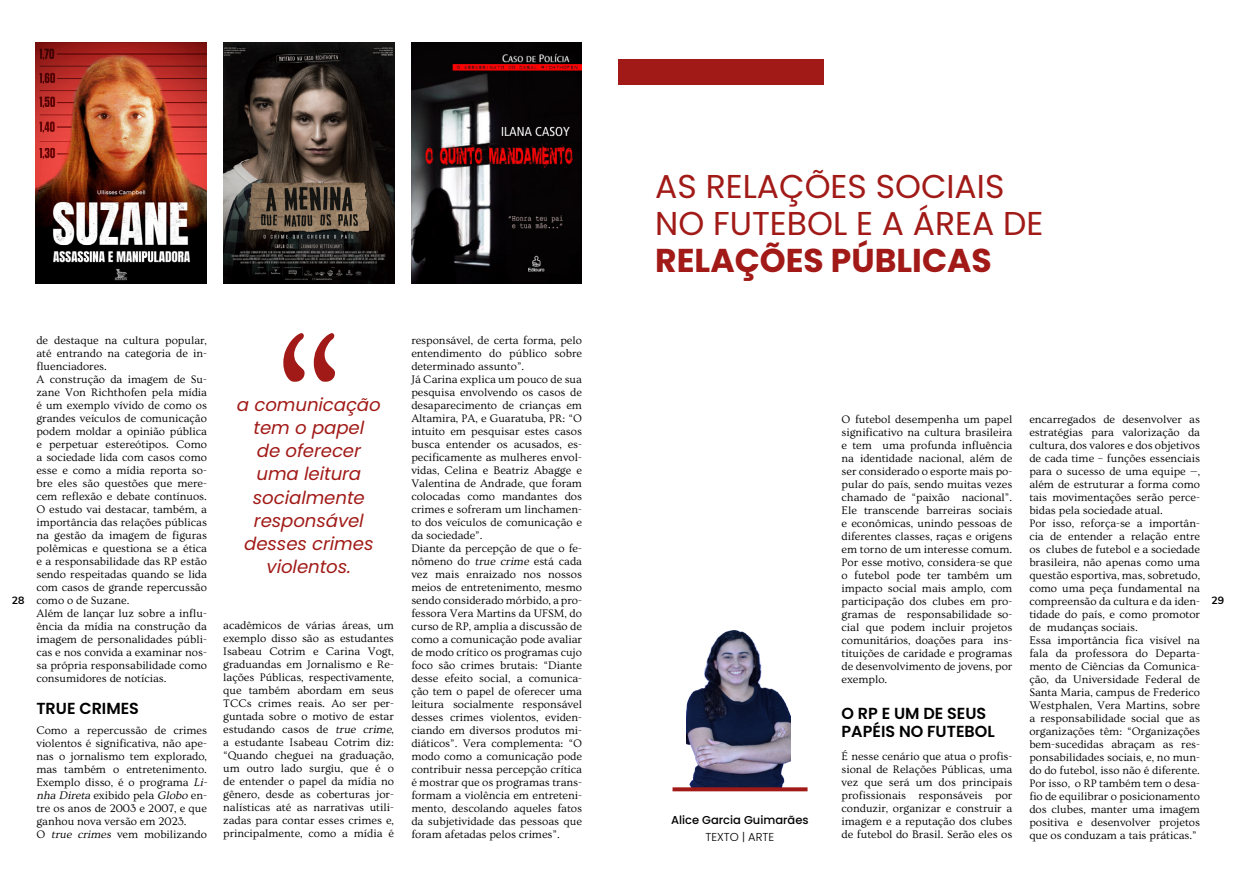
<style>
.page{position:relative;width:1236px;height:879px;background:#fff}
.page>*{position:absolute;margin:0;border:0;box-sizing:border-box;transform-origin:0 0}
.t1{font:215px "Ovo";color:#a11a17}
.t2{font:33px "Poppins";color:#a11a17}
.t3{font:700 33px "Poppins";color:#a11a17}
.t4{font:italic 18px/23px "Poppins";color:#a11a17;text-align:center}
.t5{font:600 16px "Poppins";color:#000}
.t6{font:11.5px/13px "Ovo";color:#000;text-align:justify}
.t7{font:500 11.5px "Poppins";color:#000}
.t8{font:300 11.5px "Poppins";color:#000}
.t9{font:700 10.5px "Muli";color:#000}
.s1{font-style:italic}
</style>
<div class="page">
<img style="left:36px;top:43px;width:170px;height:240px">
<img style="left:223px;top:43px;width:172px;height:240px">
<img style="left:411px;top:43px;width:170px;height:240px">
<div style="left:618px;top:59px;width:206px;height:26px;background:#a11a17"></div>
<img style="left:687px;top:630px;width:103px;height:157px">
<svg style="left:672px;top:787px;width:135px;height:4px"></svg>
<p class="t2" style="left:655px;top:167px;width:351px">AS RELAÇÕES SOCIAIS</p>
<p class="t2" style="left:655px;top:204px;width:390px">NO FUTEBOL E A ÁREA DE</p>
<p class="t3" style="left:655px;top:241px;width:338px">RELAÇÕES PÚBLICAS</p>
<p class="t1" style="left:265px;top:293px;width:88px">“</p>
<p class="t6" style="left:411px;top:334px;width:172px">responsável, de certa forma, pelo entendimento do público sobre determinado assunto”.</p>
<p class="t6" style="left:411px;top:373px;width:172px">Já Carina explica um pouco de sua pesquisa envolvendo os casos de desaparecimento de crianças em Altamira, PA, e Guaratuba, PR: “O intuito em pesquisar estes casos busca entender os acusados, es&shy;pecificamente as mulheres envol&shy;vidas, Celina e Beatriz Abagge e Valentina de Andrade, que foram colocadas como mandantes dos crimes e sofreram um linchamen&shy;to dos veículos de comunicação e da sociedade”.</p>
<p class="t6" style="left:411px;top:542px;width:172px">Diante da percepção de que o fe&shy;nômeno do <span class="s1">true crime</span> está cada vez mais enraizado nos nossos meios de entretenimento, mesmo sendo considerado mórbido, a pro&shy;fessora Vera Martins da UFSM, do curso de RP, amplia a discussão de como a comunicação pode avaliar de modo crítico os programas cujo foco são crimes brutais: “Diante desse efeito social, a comunica&shy;ção tem o papel de oferecer uma leitura socialmente responsável desses crimes violentos, eviden&shy;ciando em diversos produtos mi&shy;diáticos”. Vera complementa: “O modo como a comunicação pode contribuir nessa percepção crítica é mostrar que os programas trans&shy;formam a violência em entreteni&shy;mento, descolando aqueles fatos da subjetividade das pessoas que foram afetadas pelos crimes”.</p>
<p class="t6" style="left:36px;top:334px;width:172px">de destaque na cultura popular, até entrando na categoria de in&shy;fluenciadores.</p>
<p class="t6" style="left:36px;top:373px;width:172px">A construção da imagem de Su&shy;zane Von Richthofen pela mídia é um exemplo vívido de como os grandes veículos de comunicação podem moldar a opinião pública e perpetuar estereótipos. Como a sociedade lida com casos como esse e como a mídia reporta so&shy;bre eles são questões que mere&shy;cem reflexão e debate contínuos.<br>O estudo vai destacar, também, a importância das relações públicas na gestão da imagem de figuras polêmicas e questiona se a ética e a responsabilidade das RP estão sendo respeitadas quando se lida com casos de grande repercussão como o de Suzane.</p>
<p class="t6" style="left:36px;top:607px;width:172px">Além de lançar luz sobre a influ&shy;ência da mídia na construção da imagem de personalidades públi&shy;cas e nos convida a examinar nos&shy;sa própria responsabilidade como consumidores de notícias.</p>
<p class="t5" style="left:36px;top:699px;width:104px">TRUE CRIMES</p>
<p class="t6" style="left:36px;top:724px;width:175px;text-align:left">Como a repercussão de crimes violentos é significativa, não ape&shy;nas o jornalismo tem explorado, mas também o entretenimento.<br>Exemplo disso, é o programa <span class="s1">Li&shy;nha Direta</span> exibido pela <span class="s1">Globo</span> en&shy;tre os anos de 2003 e 2007, e que ganhou nova versão em 2023.</p>
<p class="t6" style="left:36px;top:828px;width:172px">O <span class="s1">true crimes</span> vem mobilizando</p>
<p class="t4" style="left:237px;top:394px;width:146px">a comunicação tem o papel<br>de oferecer uma leitura socialmente responsável desses crimes violentos.</p>
<p class="t6" style="left:842px;top:413px;width:172px">O futebol desempenha um papel significativo na cultura brasileira e tem uma profunda influência na identidade nacional, além de ser considerado o esporte mais po&shy;pular do país, sendo muitas vezes chamado de “paixão nacional”.<br>Ele transcende barreiras sociais e econômicas, unindo pessoas de diferentes classes, raças e origens em torno de um interesse comum.</p>
<p class="t6" style="left:842px;top:556px;width:172px">Por esse motivo, considera-se que o futebol pode ter também um impacto social mais amplo, com participação dos clubes em pro&shy;gramas de responsabilidade so&shy;cial que podem incluir projetos comunitários, doações para ins&shy;tituições de caridade e programas de desenvolvimento de jovens, por exemplo.</p>
<p class="t5" style="left:842px;top:704px;width:146px">O RP E UM DE SEUS</p>
<p class="t5" style="left:842px;top:722px;width:155px">PAPÉIS NO FUTEBOL</p>
<p class="t6" style="left:842px;top:750px;width:172px">É nesse cenário que atua o profis&shy;sional de Relações Públicas, uma vez que será um dos principais profissionais responsáveis por conduzir, organizar e construir a imagem e a reputação dos clubes de futebol do Brasil. Serão eles os</p>
<p class="t6" style="left:1029px;top:413px;width:172px">encarregados de desenvolver as estratégias para valorização da cultura, dos valores e dos objetivos de cada time – funções essenciais para o sucesso de uma equipe —, além de estruturar a forma como tais movimentações serão perce&shy;bidas pela sociedade atual.</p>
<p class="t6" style="left:1029px;top:517px;width:172px">Por isso, reforça-se a importân&shy;cia de entender a relação entre os clubes de futebol e a sociedade brasileira, não apenas como uma questão esportiva, mas, sobretudo, como uma peça fundamental na compreensão da cultura e da iden&shy;tidade do país, e como promotor de mudanças sociais.</p>
<p class="t6" style="left:1029px;top:634px;width:172px">Essa importância fica visível na fala da professora do Departa&shy;mento de Ciências da Comunica&shy;ção, da Universidade Federal de Santa Maria, campus de Frederico Westphalen, Vera Martins, sobre a responsabilidade social que as organizações têm: “Organizações bem-sucedidas abraçam as res&shy;ponsabilidades sociais, e, no mun&shy;do do futebol, isso não é diferente.<br>Por isso, o RP também tem o desa&shy;fio de equilibrar o posicionamento dos clubes, manter uma imagem positiva e desenvolver projetos que os conduzam a tais práticas.”</p>
<p class="t9" style="left:12px;top:592px;width:14px">28</p>
<p class="t9" style="left:1211px;top:592px;width:14px">29</p>
<p class="t6" style="left:223px;top:619px;width:172px">acadêmicos de várias áreas, um exemplo disso são as estudantes Isabeau Cotrim e Carina Vogt, graduandas em Jornalismo e Re&shy;lações Públicas, respectivamente, que também abordam em seus TCCs crimes reais. Ao ser per&shy;guntada sobre o motivo de estar estudando casos de <span class="s1">true crime</span>, a estudante Isabeau Cotrim diz: “Quando cheguei na graduação, um outro lado surgiu, que é o de entender o papel da mídia no gênero, desde as coberturas jor&shy;nalísticas até as narrativas utili&shy;zadas para contar esses crimes e, principalmente, como a mídia é</p>
<p class="t7" style="left:671px;top:813px;width:139px">Alice Garcia Guimarães</p>
<p class="t8" style="left:705px;top:830px;width:70px">TEXTO | ARTE</p>
</div>
